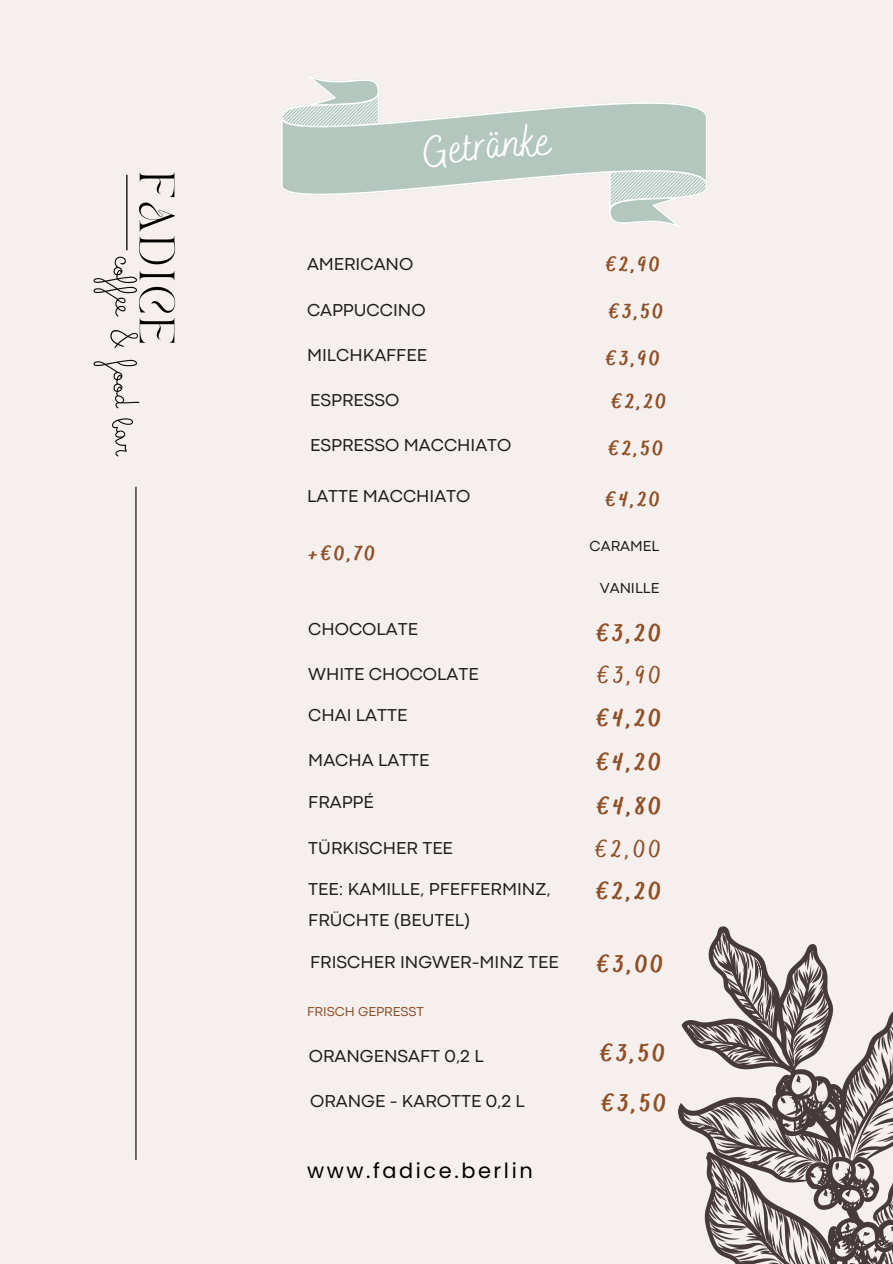
<style>
.page{position:relative;width:893px;height:1264px;background:#fff}
.page>*{position:absolute;margin:0;border:0;box-sizing:border-box;transform-origin:0 0}
.t1{font:800 24.75px "Bakerie Smooth";letter-spacing:.125em;color:#914f26}
.t2{font:700 24.75px "Bakerie Smooth";color:#914f26}
.t3{font:20.85px "Poppins";letter-spacing:.125em;color:#000}
.t4{font:800 20.7px "Bakerie Smooth";letter-spacing:.125em;color:#914f26}
.t5{font:800 20.55px "Bakerie Smooth";color:#914f26}
.t6{font:18px/31.5px "Codec Pro";color:#1e1e1c}
.t7{font:15.15px "Codec Pro";color:#1e1e1c}
.t8{font:13.5px "Codec Pro";color:#914f26}
</style>
<div class="page">
<div style="left:0;top:0;width:892px;height:1263px;background:#f5f0ed"></div>
<hr style="left:135px;top:487px;width:1px;height:672px;background:#000">
<svg style="left:281px;top:75px;width:426px;height:153px"></svg>
<svg style="left:282px;top:97px;width:424px;height:109px;fill:#b3c7be"></svg>
<svg style="left:678px;top:926px;width:214px;height:337px"></svg>
<img style="left:93px;top:172px;width:83px;height:285px">
<div style="left:420px;top:122px;width:132px;height:49px;background:#b3c7be"></div>
<h5 class="t6" style="left:307px;top:249px;width:108px">AMERICANO</h5>
<h3 class="t4" style="left:605px;top:252px;width:56px">€2,90</h3>
<h5 class="t6" style="left:307px;top:295px;width:120px">CAPPUCCINO</h5>
<h6 class="t4" style="left:608px;top:299px;width:56px">€3,50</h6>
<h6 class="t6" style="left:307px;top:341px;width:121px">MILCHKAFFEE</h6>
<h5 class="t4" style="left:606px;top:346px;width:55px">€3,90</h5>
<p class="t6" style="left:310px;top:385px;width:91px">ESPRESSO</p>
<p class="t4" style="left:611px;top:389px;width:56px">€2,20</p>
<p class="t6" style="left:310px;top:431px;width:203px">ESPRESSO MACCHIATO</p>
<p class="t4" style="left:608px;top:436px;width:56px">€2,50</p>
<h3 class="t6" style="left:307px;top:481px;width:165px">LATTE MACCHIATO</h3>
<h3 class="t4" style="left:605px;top:487px;width:56px">€4,20</h3>
<h2 class="t5" style="left:309px;top:541px;width:68px">+€0,70</h2>
<h5 class="t7" style="left:589px;top:540px;width:71px">CARAMEL</h5>
<h2 class="t7" style="left:599px;top:582px;width:61px">VANILLE</h2>
<h2 class="t6" style="left:308px;top:614px;width:111px">CHOCOLATE</h2>
<h5 class="t6" style="left:308px;top:660px;width:172px">WHITE CHOCOLATE</h5>
<h2 class="t6" style="left:308px;top:700px;width:101px">CHAI LATTE</h2>
<h5 class="t6" style="left:308px;top:745px;width:123px">MACHA LATTE</h5>
<h5 class="t1" style="left:596px;top:618px;width:66px">€3,20</h5>
<h2 class="t2" style="left:597px;top:660px;width:66px">€3,90</h2>
<h2 class="t1" style="left:596px;top:703px;width:66px">€4,20</h2>
<h5 class="t1" style="left:596px;top:747px;width:66px">€4,20</h5>
<h5 class="t6" style="left:308px;top:788px;width:67px">FRAPPÉ</h5>
<h2 class="t6" style="left:308px;top:833px;width:146px">TÜRKISCHER TEE</h2>
<h5 class="t6" style="left:308px;top:874px;width:244px">TEE: KAMILLE, PFEFFERMINZ,<br>FRÜCHTE (BEUTEL)</h5>
<h4 class="t6" style="left:310px;top:947px;width:250px">FRISCHER INGWER-MINZ TEE</h4>
<h5 class="t1" style="left:597px;top:791px;width:66px">€4,80</h5>
<p class="t2" style="left:594px;top:834px;width:68px">€2,00</p>
<h1 class="t1" style="left:596px;top:876px;width:67px">€2,20</h1>
<h2 class="t1" style="left:597px;top:949px;width:68px">€3,00</h2>
<p class="t8" style="left:307px;top:1006px;width:119px">FRISCH GEPRESST</p>
<h2 class="t6" style="left:309px;top:1041px;width:176px">ORANGENSAFT 0,2 L</h2>
<h5 class="t1" style="left:600px;top:1038px;width:66px">€3,50</h5>
<p class="t6" style="left:310px;top:1086px;width:216px">ORANGE - KAROTTE 0,2 L</p>
<h2 class="t1" style="left:601px;top:1088px;width:66px">€3,50</h2>
<p class="t3" style="left:307px;top:1156px;width:227px">www.fadice.berlin</p>
</div>
